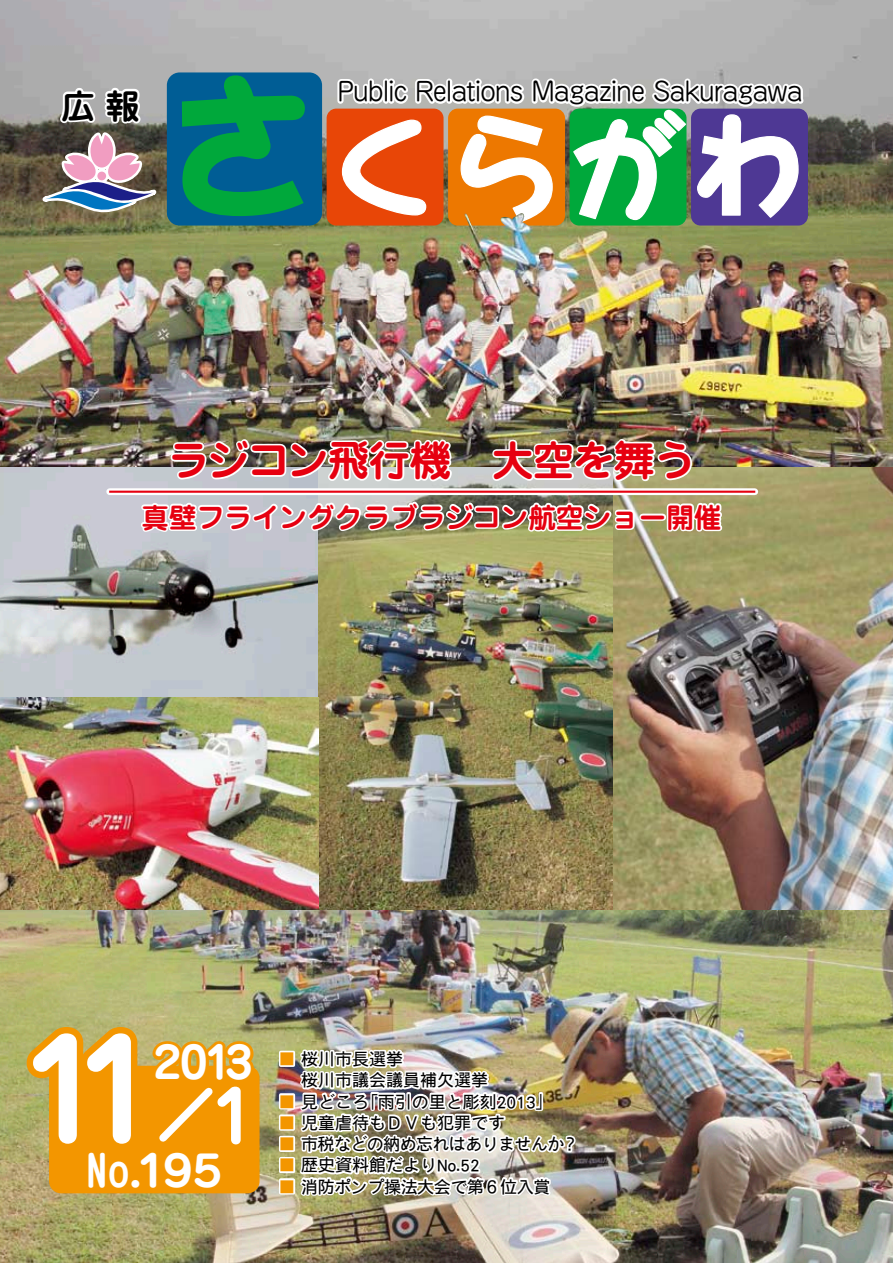
<style>
.page{position:relative;width:893px;height:1263px;background:#fff}
.page>*{position:absolute;margin:0;border:0;box-sizing:border-box;transform-origin:0 0}
.t1{font:133.95px "Jun 501 Pro Bold 90 pv RKSJ H";color:#fff}
.t2{font:122.25px "DF Brush RD Std W12 90 pv RKSJ H";color:#fff}
.t3{font:70.2px "Jun 501 Pro Bold 90 pv RKSJ H";color:#fff}
.t4{font:43.65px "Jun 501 Pro Bold 90 pv RKSJ H";color:#fff}
.t5{font:42.45px "Jun 501 Pro Bold 90 pv RKSJ H";color:#fff}
.t6{font:700 41.4px "Jun 501 Pro";letter-spacing:-.025em;color:#e60010}
.t7{font:34.05px "Jun 501 Pro Bold 90 pv RKSJ H";color:#000}
.t8{font:700 27.6px "Jun 501 Pro";color:#e60010}
.t9{font:25.5px "Jun 201 Pro Regular 90 pv RKSJ H";letter-spacing:-.045em;color:#000}
.t10{font:16.95px "DF Gothic P Std W5";color:#000}
.t11{font:16.95px "DF Gothic P Std W5";letter-spacing:-.035em;color:#000}
.t12{font:16.95px "DF Gothic P Std W5";letter-spacing:-.025em;color:#000}
.s1{font-size:170.1px;color:#00a83b}
.s2{color:#f39600}
</style>
<div class="page">
<img style="left:0;top:0;width:893px;height:1263px">
<div style="left:167px;top:72px;width:155px;height:154px;background:#005d95;border-radius:13px"></div>
<div style="left:327px;top:109px;width:117px;height:117px;background:#e84607;border-radius:10px"></div>
<div style="left:691px;top:109px;width:117px;height:117px;background:#4e3894;border-radius:10px"></div>
<svg style="left:182px;top:75px;width:123px;height:141px"></svg>
<svg style="left:335px;top:76px;width:471px;height:147px"></svg>
<svg style="left:42px;top:86px;width:118px;height:131px"></svg>
<div style="left:49px;top:1066px;width:211px;height:127px;background:#f39600;border-radius:12px"></div>
<svg style="left:25px;top:1025px;width:232px;height:131px"></svg>
<img style="left:464px;top:213px;width:144px;height:40px">
<svg style="left:110px;top:488px;width:645px;height:7px"></svg>
<hr style="left:109px;top:491px;width:646px;height:2px;background:#e60010">
<svg style="left:139px;top:499px;width:585px;height:44px"></svg>
<img style="left:169px;top:437px;width:525px;height:46px">
<div style="left:279px;top:1178px;width:16px;height:16px;background:#fff;border:3px solid #fff"></div>
<div style="left:279px;top:1157px;width:16px;height:16px;background:#fff"></div>
<div style="left:279px;top:1136px;width:16px;height:16px;background:#fff"></div>
<div style="left:279px;top:1114px;width:16px;height:17px;background:#fff;border:3px solid #fff"></div>
<div style="left:279px;top:1093px;width:16px;height:16px;background:#fff"></div>
<img style="left:296px;top:1039px;width:281px;height:161px">
<div style="left:279px;top:1051px;width:16px;height:16px;background:#fff;border:3px solid #fff"></div>
<h3 class="t7" style="left:61px;top:79px;width:80px">広報</h3>
<h2 class="t2" style="left:158px;top:102px;width:650px"><span class="s1">さ</span>くらがわ</h2>
<h3 class="t9" style="left:337px;top:71px;width:467px">Public Relations Magazine Sakuragawa</h3>
<h3 class="t6" style="left:168px;top:428px;width:529px">ラジコン飛行機　大空を舞う</h3>
<h3 class="t8" style="left:141px;top:495px;width:582px">真壁フライングクラブラジコン航空ショー開催</h3>
<h1 class="t1" style="left:22px;top:984px;width:140px">11</h1>
<h3 class="t5" style="left:86px;top:1137px;width:137px">No.195</h3>
<h3 class="t4" style="left:154px;top:1028px;width:100px">2013</h3>
<h3 class="t3" style="left:212px;top:1061px;width:46px">1</h3>
<p class="t10" style="left:279px;top:1050px;width:126px"><span class="s2">■</span> 桜川市長選挙</p>
<p class="t10" style="left:279px;top:1071px;width:211px">　桜川市議会議員補欠選挙</p>
<p class="t10" style="left:361px;top:1092px;width:194px">「雨引の里と彫刻2013「</p>
<p class="t10" style="left:279px;top:1092px;width:92px"><span class="s2">■</span> 見どころ</p>
<p class="t10" style="left:279px;top:1113px;width:228px"><span class="s2">■</span> 児童虐待もＤＶも犯罪です</p>
<p class="t11" style="left:279px;top:1135px;width:287px"><span class="s2">■</span> 市税などの納め忘れはありませんか</p>
<p class="t10" style="left:279px;top:1156px;width:203px"><span class="s2">■</span> 歴史資料館だよりNo.52</p>
<p class="t12" style="left:279px;top:1177px;width:273px"><span class="s2">■</span> 消防ポンプ操法大会で第６位入賞</p>
<p class="t10" style="left:561px;top:1135px;width:19px">?</p>
</div>
